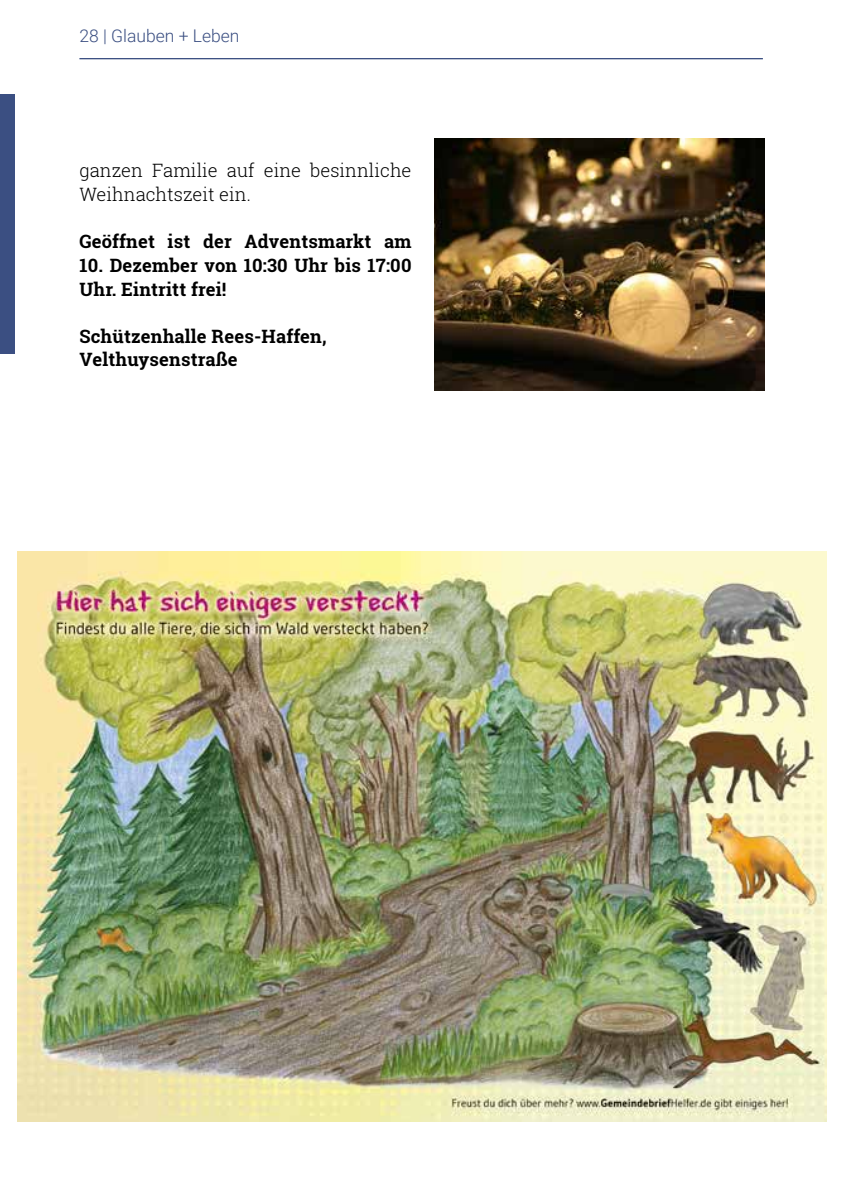
<style>
.page{position:relative;width:844px;height:1191px;background:#fff}
.page>*{position:absolute;margin:0;border:0;box-sizing:border-box;transform-origin:0 0}
.t1{font:700 18.38px/23.6px "Roboto Slab";letter-spacing:.01em;color:#000}
.t2{font:300 18.38px/23.6px "Roboto Slab";color:#000}
.t3{font:300 17.5px "Roboto";color:#3b4f82}
</style>
<div class="page">
<hr style="left:79px;top:58px;width:683px;height:1px;background:#3b4f82">
<div style="left:0;top:94px;width:15px;height:259px;background:#3b4f82"></div>
<img style="left:434px;top:138px;width:330px;height:252px">
<img style="left:17px;top:551px;width:809px;height:570px">
<p class="t3" style="left:79px;top:24px;width:161px">28 | Glauben + Leben</p>
<p class="t2" style="left:79px;top:158px;width:333px">ganzen Familie auf eine besinnliche<br>Weihnachtszeit ein.</p>
<p class="t1" style="left:79px;top:230px;width:333px">Geöffnet ist der Adventsmarkt am</p>
<p class="t1" style="left:79px;top:253px;width:333px">10. Dezember von 10:30 Uhr bis 17:00<br>Uhr. Eintritt frei!</p>
<p class="t1" style="left:79px;top:324px;width:249px">Schützenhalle Rees-Haffen,<br>Velthuysenstraße</p>
</div>
